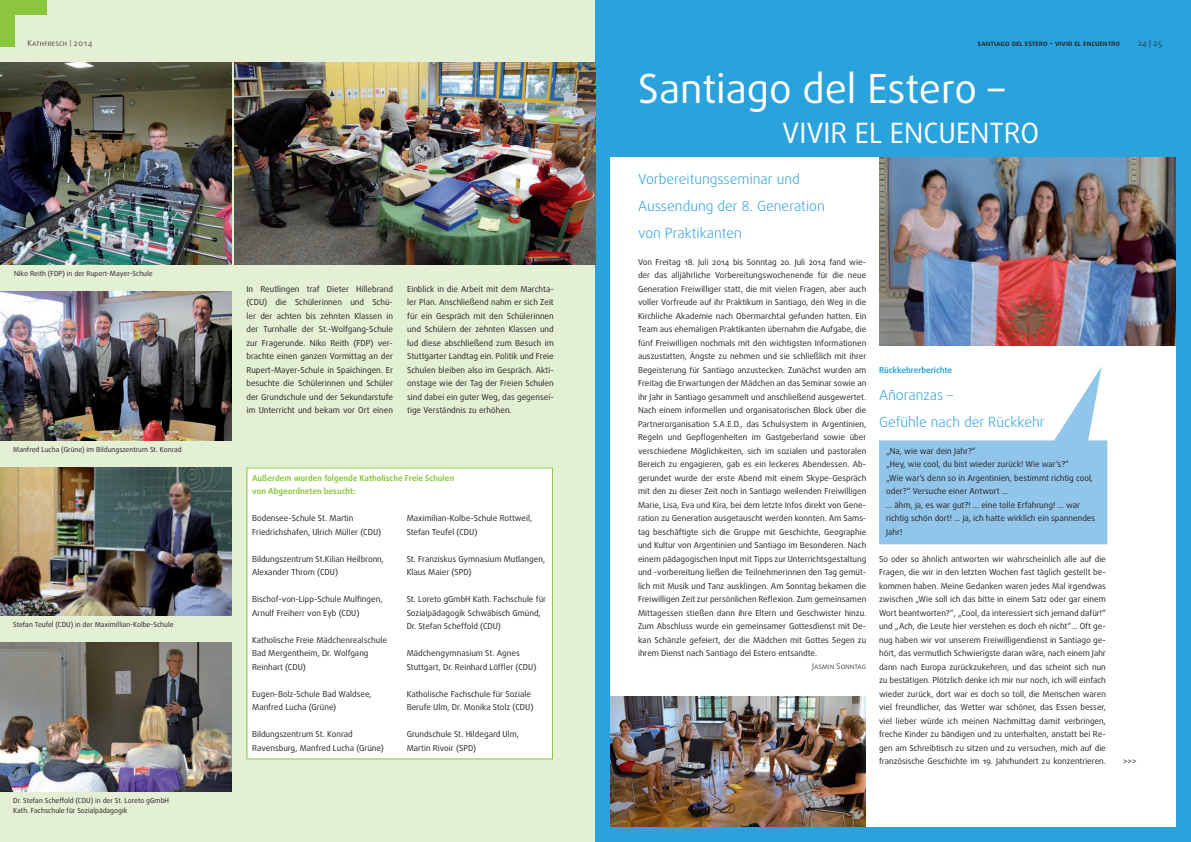
<style>
.page{position:relative;width:1191px;height:842px;background:#fff}
.page>*{position:absolute;margin:0;border:0;box-sizing:border-box;transform-origin:0 0}
.t1{font:40px "Daxline";color:#fff}
.t2{font:28px "Daxline";color:#fff}
.t3{font:300 14px/27px "Daxline";color:#2aa2db}
.t4{font:8.2px/13.5px "Daxline";color:#231f20}
.t5{font:700 8.2px/13.5px "Daxline";color:#8bc63e}
.t6{font:700 8.2px "Daxline";color:#2aa2db}
.t7{font:500 8px "Daxline SC";color:#231f20}
.t8{font:300 8px "Daxline SC";color:#231f20}
.t9{font:7px/10px "Daxline";color:#231f20}
.s1{font-family:"Daxline";font-size:6.8px}
</style>
<div class="page">
<div style="left:0;top:0;width:595px;height:842px;background:#e4f0d4"></div>
<svg style="left:879px;top:367px;width:228px;height:177px;fill:#92c5ea"></svg>
<img style="left:609px;top:697px;width:257px;height:131px">
<img style="left:879px;top:157px;width:297px;height:189px">
<div style="left:595px;top:0;width:596px;height:157px;background:#2aa2db"></div>
<div style="left:1176px;top:0;width:15px;height:842px;background:#2aa2db"></div>
<div style="left:595px;top:828px;width:596px;height:14px;background:#2aa2db"></div>
<div style="left:0;top:0;width:47px;height:14px;background:#8bc63e"></div>
<div style="left:0;top:0;width:14px;height:47px;background:#8bc63e"></div>
<div style="left:595px;top:0;width:14px;height:842px;background:#2aa2db"></div>
<img style="left:0;top:467px;width:231px;height:149px">
<img style="left:0;top:292px;width:231px;height:148px">
<img style="left:0;top:62px;width:231px;height:203px">
<img style="left:234px;top:62px;width:361px;height:203px">
<div style="left:247px;top:468px;width:305px;height:291px;background:#fff"></div>
<img style="left:0;top:643px;width:231px;height:148px">
<p class="t8" style="left:28px;top:38px;width:66px">Kathfresch <span class="s1">|</span> 2014</p>
<p class="t7" style="left:977px;top:38px;width:144px">santiago del estero - vivir el encuentro</p>
<p class="t8" style="left:1137px;top:38px;width:27px">24 | 25</p>
<h1 class="t1" style="left:638px;top:64px;width:368px">Santiago del Estero –</h1>
<h2 class="t2" style="left:782px;top:116px;width:258px">VIVIR EL ENCUENTRO</h2>
<p class="t9" style="left:14px;top:269px;width:140px">Niko Reith (FDP) in der Rupert-Mayer-Schule</p>
<p class="t9" style="left:13px;top:444px;width:170px">Manfred Lucha (Grüne) im Bildungszentrum St. Konrad</p>
<p class="t9" style="left:13px;top:620px;width:162px">Stefan Teufel (CDU) in der Maximillian-Kolbe-Schule</p>
<p class="t9" style="left:13px;top:795px;width:157px">Dr. Stefan Scheffold (CDU) in der St. Loreto gGmbH<br>Kath. Fachschule für Sozialpädagogik</p>
<p class="t4" style="left:246px;top:282px;width:148px;text-align:justify">In Reutlingen traf Dieter Hillebrand (CDU) die Schülerinnen und Schü&shy;ler der achten bis zehnten Klassen in der Turnhalle der St.-Wolfgang-Schule zur Fragerunde. Niko Reith (FDP) ver&shy;brachte einen ganzen Vormittag an der Rupert-Mayer-Schule in Spaichingen. Er besuchte die Schülerinnen und Schüler der Grundschule und der Sekundarstufe im Unterricht und bekam vor Ort einen</p>
<p class="t4" style="left:407px;top:282px;width:148px;text-align:justify">Einblick in die Arbeit mit dem Marchta&shy;ler Plan. Anschließend nahm er sich Zeit für ein Gespräch mit den Schülerinnen und Schülern der zehnten Klassen und lud diese abschließend zum Besuch im Stuttgarter Landtag ein. Politik und Freie Schulen bleiben also im Gespräch. Akti&shy;onstage wie der Tag der Freien Schulen sind dabei ein guter Weg, das gegensei&shy;tige Verständnis zu erhöhen.</p>
<p class="t5" style="left:252px;top:471px;width:203px">Außerdem wurden folgende Katholische Freie Schulen von Abgeordneten besucht:</p>
<p class="t4" style="left:252px;top:512px;width:131px">Bodensee-Schule St. Martin<br>Friedrichshafen, Ulrich Müller (CDU)</p>
<p class="t4" style="left:252px;top:552px;width:133px">Bildungszentrum St.Kilian Heilbronn,<br>Alexander Throm (CDU)</p>
<p class="t4" style="left:252px;top:593px;width:132px">Bischof-von-Lipp-Schule Mulfingen,<br>Arnulf Freiherr von Eyb (CDU)</p>
<p class="t4" style="left:252px;top:633px;width:136px">Katholische Freie Mädchenrealschule<br>Bad Mergentheim, Dr. Wolfgang<br>Reinhart (CDU)</p>
<p class="t4" style="left:252px;top:687px;width:121px">Eugen-Bolz-Schule Bad Waldsee,<br>Manfred Lucha (Grüne)</p>
<p class="t4" style="left:252px;top:728px;width:133px">Bildungszentrum St. Konrad<br>Ravensburg, Manfred Lucha (Grüne)</p>
<p class="t4" style="left:407px;top:512px;width:127px">Maximilian-Kolbe-Schule Rottweil,<br>Stefan Teufel (CDU)</p>
<p class="t4" style="left:407px;top:552px;width:140px">St. Franziskus Gymnasium Mutlangen,<br>Klaus Maier (SPD)</p>
<p class="t4" style="left:407px;top:593px;width:141px">St. Loreto gGmbH Kath. Fachschule für<br>Sozialpädagogik Schwäbisch Gmünd,<br>Dr. Stefan Scheffold (CDU)</p>
<p class="t4" style="left:407px;top:647px;width:131px">Mädchengymnasium St. Agnes<br>Stuttgart, Dr. Reinhard Löffler (CDU)</p>
<p class="t4" style="left:407px;top:687px;width:128px">Katholische Fachschule für Soziale<br>Berufe Ulm, Dr. Monika Stolz (CDU)</p>
<p class="t4" style="left:407px;top:728px;width:114px">Grundschule St. Hildegard Ulm,<br>Martin Rivoir (SPD)</p>
<h3 class="t3" style="left:638px;top:165px;width:188px">Vorbereitungsseminar und<br>Aussendung der 8. Generation von Praktikanten</h3>
<p class="t4" style="left:638px;top:255px;width:230px;text-align:justify">Von Freitag 18. Juli 2014 bis Sonntag 20. Juli 2014 fand wie&shy;der das alljährliche Vorbereitungswochenende für die neue Generation Freiwilliger statt, die mit vielen Fragen, aber auch voller Vorfreude auf ihr Praktikum in Santiago, den Weg in die Kirchliche Akademie nach Obermarchtal gefunden hatten. Ein Team aus ehemaligen Praktikanten übernahm die Aufgabe, die fünf Freiwilligen nochmals mit den wichtigsten Informationen auszustatten, Ängste zu nehmen und sie schließlich mit ihrer Begeisterung für Santiago anzustecken. Zunächst wurden am Freitag die Erwartungen der Mädchen an das Seminar sowie an ihr Jahr in Santiago gesammelt und anschließend ausgewertet.<br>Nach einem informellen und organisatorischen Block über die Partnerorganisation S.A.E.D., das Schulsystem in Argentinien, Regeln und Gepflogenheiten im Gastgeberland sowie über verschiedene Möglichkeiten, sich im sozialen und pastoralen Bereich zu engagieren, gab es ein leckeres Abendessen. Ab&shy;gerundet wurde der erste Abend mit einem Skype-Gespräch mit den zu dieser Zeit noch in Santiago weilenden Freiwilligen Marie, Lisa, Eva und Kira, bei dem letzte Infos direkt von Gene&shy;ration zu Generation ausgetauscht werden konnten. Am Sams&shy;tag beschäftigte sich die Gruppe mit Geschichte, Geographie und Kultur von Argentinien und Santiago im Besonderen. Nach einem pädagogischen Input mit Tipps zur Unterrichtsgestaltung und -vorbereitung ließen die Teilnehmerinnen den Tag gemüt&shy;lich mit Musik und Tanz ausklingen. Am Sonntag bekamen die Freiwilligen Zeit zur persönlichen Reflexion. Zum gemeinsamen Mittagessen stießen dann ihre Eltern und Geschwister hinzu.<br>Zum Abschluss wurde ein gemeinsamer Gottesdienst mit De&shy;kan Schänzle gefeiert, der die Mädchen mit Gottes Segen zu ihrem Dienst nach Santiago del Estero entsandte.</p>
<p class="t8" style="left:812px;top:662px;width:56px">Jasmin Sonntag</p>
<p class="t6" style="left:879px;top:365px;width:75px">Rückkehrerberichte</p>
<h3 class="t3" style="left:879px;top:381px;width:167px">Añoranzas –<br>Gefühle nach der Rückkehr</h3>
<p class="t4" style="left:886px;top:444px;width:211px">„Na, wie war dein Jahr?“<br>„Hey, wie cool, du bist wieder zurück! Wie war’s?“<br>„Wie war’s denn so in Argentinien, bestimmt richtig cool, oder?“ Versuche einer Antwort …<br>… ähm, ja, es war gut?! … eine tolle Erfahrung! … war richtig schön dort! … ja, ich hatte wirklich ein spannendes Jahr!</p>
<p class="t4" style="left:879px;top:552px;width:228px;text-align:justify">So oder so ähnlich antworten wir wahrscheinlich alle auf die Fragen, die wir in den letzten Wochen fast täglich gestellt be&shy;kommen haben. Meine Gedanken waren jedes Mal irgendwas zwischen „Wie soll ich das bitte in einem Satz oder gar einem Wort beantworten?“, „Cool, da interessiert sich jemand dafür!“ und „Ach, die Leute hier verstehen es doch eh nicht“… Oft ge&shy;nug haben wir vor unserem Freiwilligendienst in Santiago ge&shy;hört, das vermutlich Schwierigste daran wäre, nach einem Jahr dann nach Europa zurückzukehren, und das scheint sich nun zu bestätigen. Plötzlich denke ich mir nur noch, ich will einfach wieder zurück, dort war es doch so toll, die Menschen waren viel freundlicher, das Wetter war schöner, das Essen besser, viel lieber würde ich meinen Nachmittag damit verbringen, freche Kinder zu bändigen und zu unterhalten, anstatt bei Re&shy;gen am Schreibtisch zu sitzen und zu versuchen, mich auf die französische Geschichte im 19. Jahrhundert zu konzentrieren.</p>
<p class="t4" style="left:1123px;top:755px;width:15px">&gt;&gt;&gt;</p>
</div>
